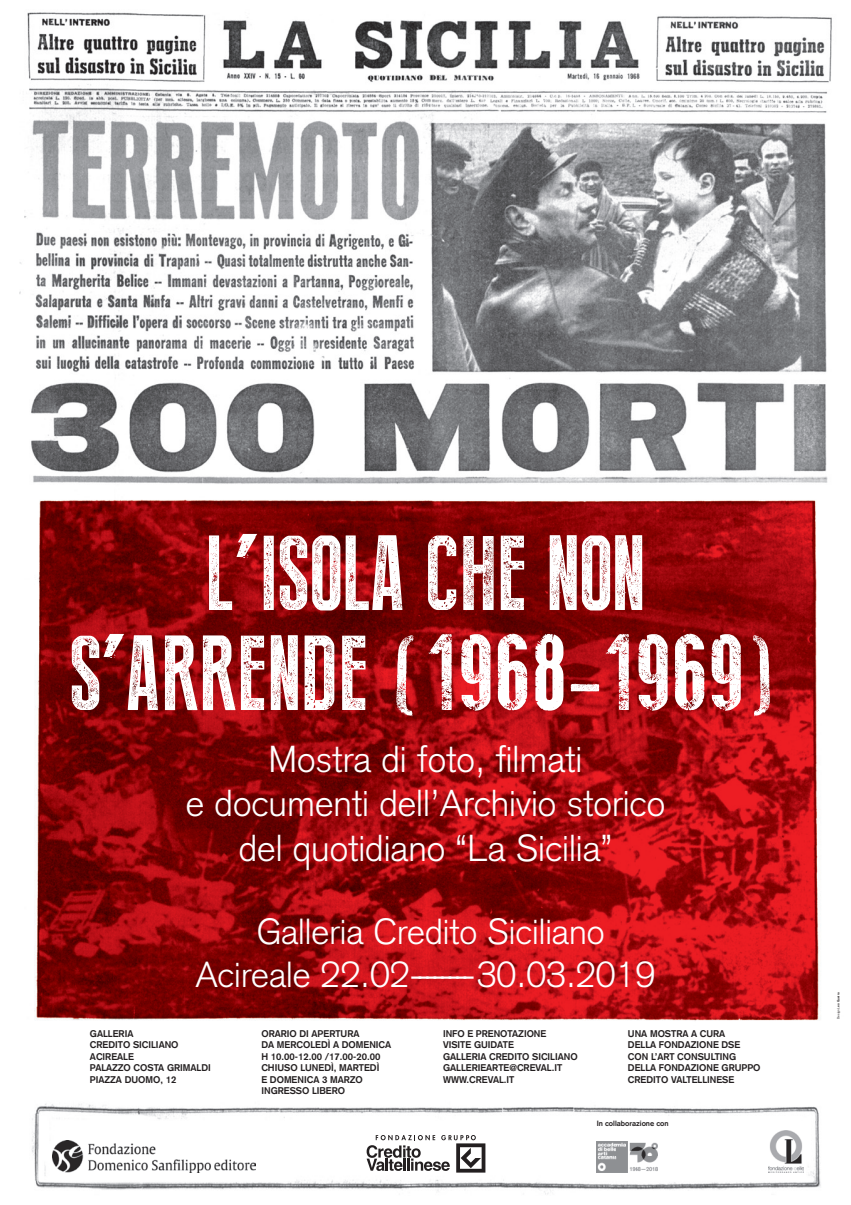
<style>
.page{position:relative;width:851px;height:1205px;background:#fff}
.page>*{position:absolute;margin:0;border:0;box-sizing:border-box;transform-origin:0 0}
.t1{font:106.25px/168.8px "Press Style";letter-spacing:.015em;color:#fff}
.t2{font:300 36.88px/44.2px "Akzidenz Grotesk";color:#fff;text-align:center}
.t3{font:300 35.62px/42.8px "Akzidenz Grotesk";color:#fff;text-align:center}
.t4{font:700 9.62px/11.5px "Akzidenz Grotesk";color:#231f20}
.t5{font:700 7.5px "Akzidenz Grotesk";color:#231f20}
.t6{font:700 3.12px "Akzidenz Grotesk";color:#231f20}
.s1{font-weight:400}
</style>
<div class="page">
<img style="left:19px;top:12px;width:813px;height:1183px">
<img style="left:52px;top:1140px;width:203px;height:32px">
<img style="left:596px;top:1141px;width:61px;height:31px">
<img style="left:768px;top:1131px;width:35px;height:41px">
<svg style="left:366px;top:1135px;width:119px;height:37px"></svg>
<h1 class="t1" style="left:70px;top:423px;width:712px;text-indent:166px">,<br>S ARRENDE (1968-1969)</h1>
<h1 class="t1" style="left:207px;top:492px;width:439px">L ISOLA CHE NON</h1>
<h1 class="t1" style="left:103px;top:523px;width:25px">,</h1>
<h2 class="t2" style="left:186px;top:737px;width:480px">Mostra di foto, filmati<br>e documenti dell’Archivio storico del quotidiano “La Sicilia”</h2>
<h3 class="t3" style="left:196px;top:911px;width:461px">Galleria Credito Siciliano<br>Acireale 22.02--------30.03.2019</h3>
<p class="t4" style="left:90px;top:1027px;width:122px">GALLERIA<br>CREDITO SICILIANO<br>ACIREALE<br>PALAZZO COSTA GRIMALDI<br>PIAZZA DUOMO, 12</p>
<p class="t4" style="left:261px;top:1027px;width:131px">ORARIO DI APERTURA<br>DA MERCOLEDÌ A DOMENICA<br>H 10.00-12.00 /17.00-20.00<br>CHIUSO LUNEDÌ, MARTEDÌ<br>E DOMENICA 3 MARZO<br>INGRESSO LIBERO</p>
<p class="t4" style="left:443px;top:1027px;width:136px">INFO E PRENOTAZIONE<br>VISITE GUIDATE<br>GALLERIA CREDITO SICILIANO<br>GALLERIEARTE@CREVAL.IT<br>WWW.CREVAL.IT</p>
<p class="t4" style="left:628px;top:1027px;width:134px">UNA MOSTRA A CURA<br>DELLA FONDAZIONE DSE<br>CON L’ART CONSULTING<br>DELLA FONDAZIONE GRUPPO<br>CREDITO VALTELLINESE</p>
<p class="t5" style="left:596px;top:1119px;width:73px">In collaborazione con</p>
<p class="t6" style="left:836px;top:1018px;width:28px;rotate:-90deg"><span class="s1">Design L</span>eo Guerra</p>
</div>
